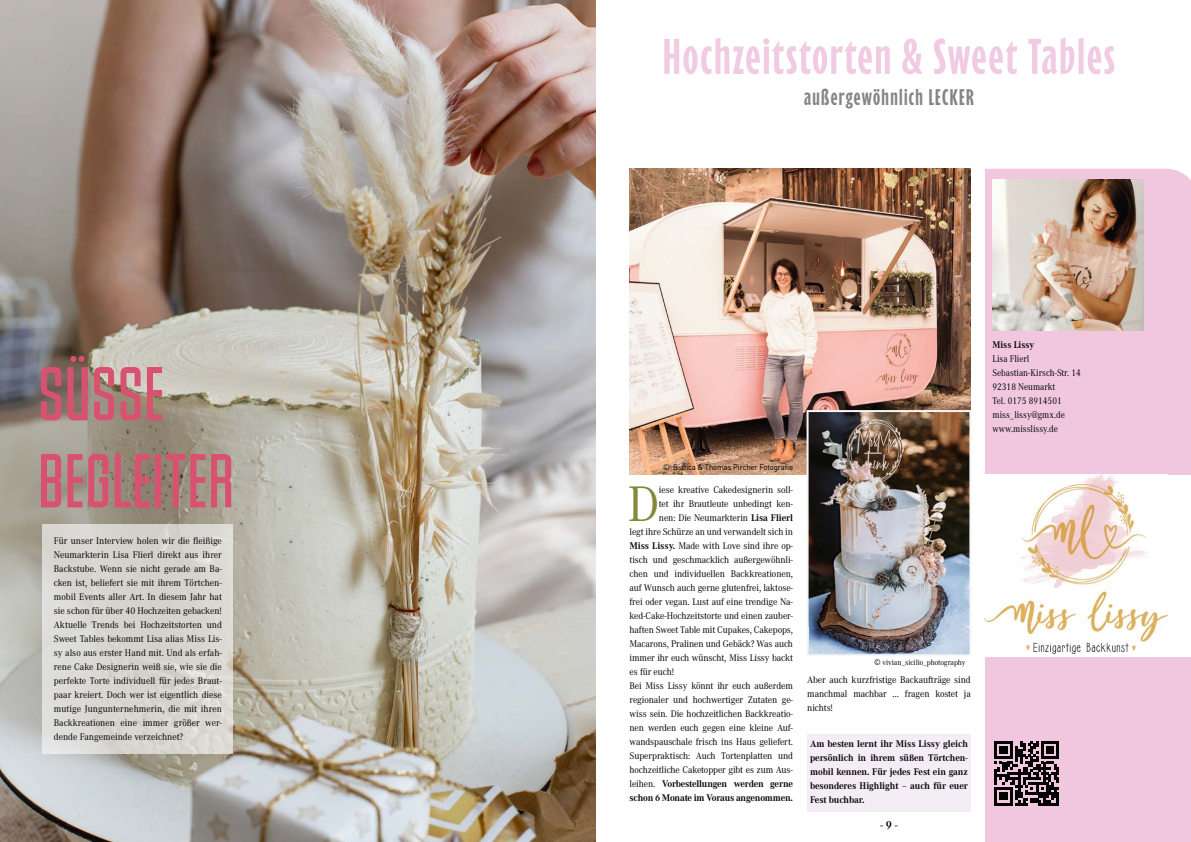
<style>
.page{position:relative;width:1191px;height:842px;background:#fff}
.page>*{position:absolute;margin:0;border:0;box-sizing:border-box;transform-origin:0 0}
.Headline{font:700 80px "Baucher Got URW Ext";color:#d95171}
.Fließtext_Initial{font:51.8px "Corporate A";color:#848839;scale:.95 1}
.Headline-2{font:600 50px "Eric Machat Headline";letter-spacing:.04em;color:#f1cbe2}
.Headline-3{font:600 22.6px "Eric Machat Headline";letter-spacing:.06em;color:#858584}
.t1{font:700 12px "Corporate A";color:#000;scale:.95 1}
.Fließtext_normal{font:10px/14px "Corporate A";color:#000;text-align:justify;scale:.95 1}
.Fließtext_Initial-2{font:10px "Corporate A";letter-spacing:-.01em;color:#010202;scale:.95 1}
.Fließtext_normal-2{font:700 10px/14px "Corporate A";letter-spacing:-.01em;color:#000;text-align:justify;scale:.95 1}
.Fließtext_normal-3{font:10px/14px "Corporate A";color:#000;scale:.9 1}
.Fließtext_normal-4{font:700 10px "Corporate A";letter-spacing:-.01em;color:#000;scale:.9 1}
.Checkliste{font:8px "DINOT";letter-spacing:-.01em;color:#000;scale:.95 1}
.Checkliste-2{font:8px "Corporate A";letter-spacing:-.01em;color:#000;scale:.95 1}
.s1{font-weight:700}
.s2{font-family:"DINOT"}
</style>
<div class="page">
<div style="left:985px;top:169px;width:206px;height:673px;background:#f1c7df"></div>
<img style="left:992px;top:180px;width:151px;height:151px">
<div style="left:985px;top:475px;width:206px;height:181px;background:#fff"></div>
<img style="left:985px;top:475px;width:182px;height:179px">
<svg style="left:994px;top:741px;width:65px;height:64px;background:#5a4b54"></svg>
<img style="left:629px;top:169px;width:341px;height:305px">
<div style="left:807px;top:734px;width:163px;height:77px;background:#f4edf6"></div>
<img style="left:809px;top:413px;width:159px;height:240px">
<div style="left:806px;top:410px;width:165px;height:246px;border:2px solid #f6f6f6"></div>
<img style="left:0;top:0;width:595px;height:842px">
<div style="left:43px;top:524px;width:190px;height:230px;background:#d8d6d0"></div>
<p class="Headline" style="left:38px;top:352px;width:128px">SÜSSE</p>
<p class="Headline" style="left:38px;top:439px;width:198px">BEGLEITER</p>
<p class="Fließtext_normal" style="left:54px;top:534px;width:178px">Für unser Interview holen wir die fleißige Neumarkterin Lisa Flierl direkt aus ihrer Backstube. Wenn sie nicht gerade am Ba&shy;cken ist, beliefert sie mit ihrem Törtchen&shy;mobil Events aller Art. In diesem Jahr hat sie schon für über 40 Hochzeiten gebacken!<br>Aktuelle Trends bei Hochzeitstorten und Sweet Tables bekommt Lisa alias Miss Lis&shy;sy also aus erster Hand mit. Und als erfah&shy;rene Cake Designerin weiß sie, wie sie die perfekte Torte individuell für jedes Braut&shy;paar kreiert. Doch wer ist eigentlich diese mutige Jungunternehmerin, die mit ihren Backkreationen eine immer größer wer&shy;dende Fangemeinde verzeichnet?</p>
<p class="Headline-2" style="left:663px;top:29px;width:453px">Hochzeitstorten &amp; Sweet Tables</p>
<p class="Headline-3" style="left:804px;top:84px;width:171px">außergewöhnlich LECKER</p>
<p class="Checkliste" style="left:663px;top:463px;width:138px">© Bianca &amp; Thomas Pircher Fotografie</p>
<p class="Fließtext_Initial" style="left:628px;top:469px;width:34px">D</p>
<p class="Fließtext_Initial-2" style="left:659px;top:483px;width:143px">iese kreative Cakedesignerin soll-</p>
<p class="Fließtext_Initial-2" style="left:659px;top:497px;width:143px">tet ihr Brautleute unbedingt ken-</p>
<p class="Fließtext_Initial-2" style="left:659px;top:511px;width:143px">nen: Die Neumarkterin <span class="s1">Lisa Flierl</span></p>
<p class="Fließtext_Initial-2" style="left:629px;top:525px;width:174px">legt ihre Schürze an und verwandelt sich in</p>
<p class="Fließtext_Initial-2" style="left:629px;top:539px;width:174px"><span class="s1">Miss Lissy.</span> Made with Love sind ihre op-</p>
<p class="Fließtext_Initial-2" style="left:629px;top:553px;width:174px">tisch und geschmacklich außergewöhnli-</p>
<p class="Fließtext_Initial-2" style="left:629px;top:567px;width:174px">chen und individuellen Backkreationen,</p>
<p class="Fließtext_Initial-2" style="left:629px;top:581px;width:174px">auf Wunsch auch gerne glutenfrei, laktose-</p>
<p class="Fließtext_Initial-2" style="left:629px;top:595px;width:174px">frei oder vegan. Lust auf eine trendige Na-</p>
<p class="Fließtext_Initial-2" style="left:629px;top:609px;width:174px">ked-Cake-Hochzeitstorte und einen zauber-</p>
<p class="Fließtext_Initial-2" style="left:629px;top:623px;width:174px">haften Sweet Table mit Cupakes, Cakepops,</p>
<p class="Fließtext_Initial-2" style="left:629px;top:637px;width:174px">Macarons, Pralinen und Gebäck? Was auch</p>
<p class="Fließtext_Initial-2" style="left:629px;top:651px;width:174px">immer ihr euch wünscht, Miss Lissy backt</p>
<p class="Fließtext_Initial-2" style="left:629px;top:665px;width:48px">es für euch!</p>
<p class="Fließtext_normal" style="left:629px;top:678px;width:174px">Bei Miss Lissy könnt ihr euch außerdem regionaler und hochwertiger Zutaten ge&shy;wiss sein. Die hochzeitlichen Backkreatio&shy;nen werden euch gegen eine kleine Auf&shy;wandspauschale frisch ins Haus geliefert.<br>Superpraktisch: Auch Tortenplatten und hochzeitliche Caketopper gibt es zum Aus&shy;leihen. <span class="s1">Vorbestellungen werden gerne schon 6 Monate im Voraus angenommen.</span></p>
<p class="Fließtext_normal" style="left:807px;top:672px;width:174px">Aber auch kurzfristige Backaufträge sind manchmal machbar … fragen kostet ja nichts!</p>
<p class="Checkliste-2" style="left:874px;top:656px;width:98px"><span class="s2">©</span> vivian_sicilio_photography</p>
<p class="Fließtext_normal-2" style="left:810px;top:736px;width:168px">Am besten lernt ihr Miss Lissy gleich persönlich in ihrem süßen Törtchen&shy;mobil kennen. Für jedes Fest ein ganz besonderes Highlight – auch für euer Fest buchbar.</p>
<p class="t1" style="left:880px;top:817px;width:20px">- 9 -</p>
<p class="Fließtext_normal-4" style="left:992px;top:338px;width:48px">Miss Lissy</p>
<p class="Fließtext_normal-3" style="left:992px;top:351px;width:42px">Lisa Flierl</p>
<p class="Fließtext_normal-3" style="left:992px;top:365px;width:100px">Sebastian-Kirsch-Str. 14<br>92318 Neumarkt</p>
<p class="Fließtext_normal-3" style="left:992px;top:393px;width:78px">Tel. 0175 8914501</p>
<p class="Fließtext_normal-3" style="left:992px;top:407px;width:82px">miss_lissy@gmx.de</p>
<p class="Fließtext_normal-3" style="left:992px;top:421px;width:74px">www.misslissy.de</p>
</div>
